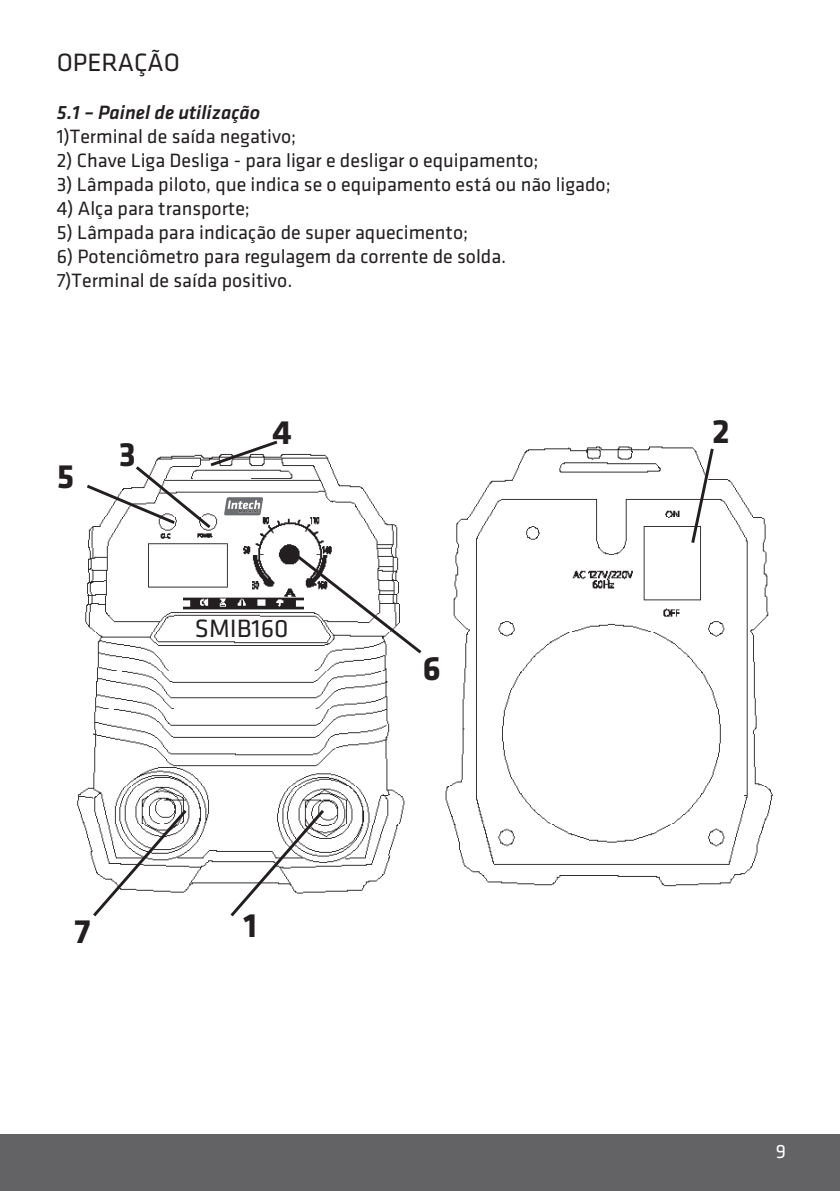
<style>
.page{position:relative;width:840px;height:1191px;background:#fff}
.page>*{position:absolute;margin:0;border:0;box-sizing:border-box;transform-origin:0 0}
.t1{font:700 35px "Klavika";color:#231f20}
.Titulo{font:26px "Klavika";color:#231f20}
.Titulo-2{font:20px "Klavika";color:#231f20}
.Titulo-3{font:italic 500 20px "Klavika";color:#231f20}
.t2{font:20px "Klavika";color:#fff}
</style>
<div class="page">
<div style="left:0;top:1134px;width:839px;height:57px;background:#636366"></div>
<img style="left:77px;top:446px;width:696px;height:446px">
<svg style="left:90px;top:806px;width:99px;height:111px"></svg>
<svg style="left:227px;top:806px;width:100px;height:111px"></svg>
<svg style="left:293px;top:552px;width:131px;height:104px"></svg>
<svg style="left:689px;top:446px;width:26px;height:100px"></svg>
<svg style="left:83px;top:440px;width:197px;height:91px"></svg>
<p class="Titulo" style="left:57px;top:49px;width:125px">OPERAÇÃO</p>
<p class="Titulo-3" style="left:57px;top:102px;width:205px">5.1 – Painel de utilização</p>
<p class="Titulo-2" style="left:57px;top:126px;width:241px">1)Terminal de saída negativo;</p>
<p class="Titulo-2" style="left:57px;top:150px;width:483px">2) Chave Liga Desliga - para ligar e desligar o equipamento;</p>
<p class="Titulo-2" style="left:57px;top:174px;width:555px">3) Lâmpada piloto, que indica se o equipamento está ou não ligado;</p>
<p class="Titulo-2" style="left:57px;top:198px;width:195px">4) Alça para transporte;</p>
<p class="Titulo-2" style="left:57px;top:222px;width:413px">5) Lâmpada para indicação de super aquecimento;</p>
<p class="Titulo-2" style="left:57px;top:246px;width:451px">6) Potenciômetro para regulagem da corrente de solda.</p>
<p class="Titulo-2" style="left:57px;top:270px;width:237px">7)Terminal de saída positivo.</p>
<p class="t1" style="left:57px;top:457px;width:19px">5</p>
<p class="t1" style="left:119px;top:435px;width:19px">3</p>
<p class="t1" style="left:272px;top:413px;width:21px">4</p>
<p class="t1" style="left:711px;top:412px;width:19px">2</p>
<p class="Titulo" style="left:195px;top:615px;width:95px">SMIB160</p>
<p class="t1" style="left:422px;top:649px;width:20px">6</p>
<p class="t1" style="left:74px;top:912px;width:17px">7</p>
<p class="t1" style="left:243px;top:906px;width:15px">1</p>
<p class="t2" style="left:775px;top:1141px;width:12px">9</p>
</div>
